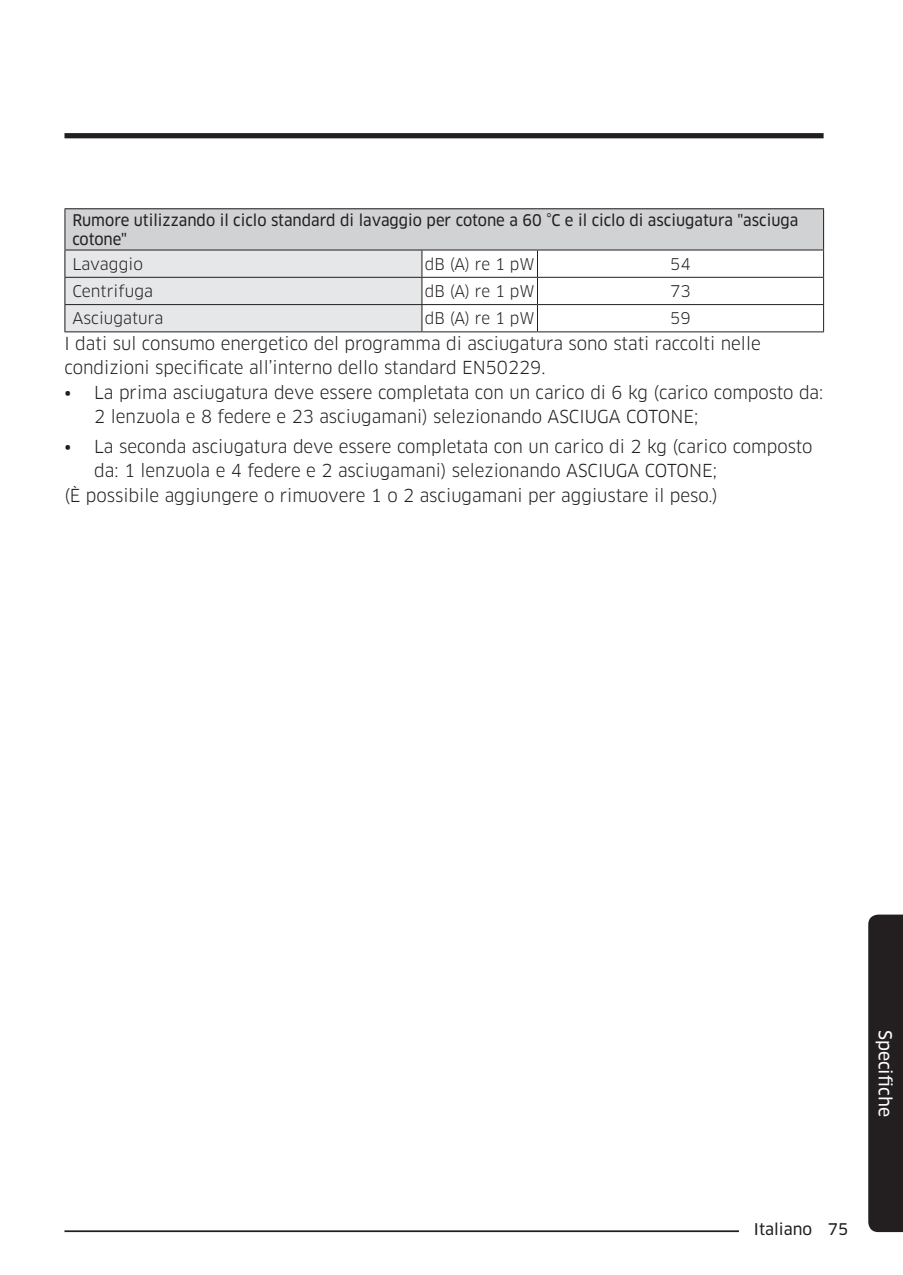
<style>
.page{position:relative;width:903px;height:1275px;background:#fff}
.page>*{position:absolute;margin:0;border:0;box-sizing:border-box;transform-origin:0 0}
.t1{font:17.5px/24.5px "Samsung Clan Pro";color:#231f20}
.t2{font:17.5px "Samsung Clan Pro News";color:#fff}
.t3{font:15.75px/18.9px "Samsung Clan Pro News";color:#231f20;scale:.95 1}
.t4{font:15.75px "Samsung Clan Pro";color:#231f20}
.t5{font:15.75px "Samsung Clan Pro News";color:#231f20}
.s1{font-family:"Samsung Clan Pro News"}
</style>
<div class="page">
<hr style="left:64px;top:1230px;width:759px;height:2px;background:#231f20">
<div style="left:739px;top:1220px;width:109px;height:18px;background:#fff"></div>
<div style="left:868px;top:915px;width:35px;height:317px;background:#231f20"></div>
<div style="left:64px;top:133px;width:759px;height:5px;background:#231f20"></div>
<div style="left:65px;top:209px;width:758px;height:41px;background:#d1d2d4"></div>
<div style="left:65px;top:250px;width:357px;height:27px;background:#e6e7e9"></div>
<div style="left:65px;top:277px;width:357px;height:28px;background:#e6e7e9"></div>
<div style="left:65px;top:305px;width:357px;height:27px;background:#e6e7e9"></div>
<hr style="left:64px;top:209px;width:1px;height:41px;background:#231f20">
<svg style="left:64px;top:251px;width:1px;height:80px"></svg>
<svg style="left:421px;top:251px;width:1px;height:80px"></svg>
<hr style="left:64px;top:208px;width:358px;height:1px;background:#231f20">
<hr style="left:422px;top:208px;width:115px;height:1px;background:#231f20">
<hr style="left:537px;top:208px;width:287px;height:1px;background:#231f20">
<hr style="left:64px;top:250px;width:358px;height:1px;background:#231f20">
<hr style="left:64px;top:277px;width:358px;height:1px;background:#231f20">
<hr style="left:64px;top:304px;width:358px;height:1px;background:#231f20">
<hr style="left:64px;top:331px;width:358px;height:1px;background:#231f20">
<hr style="left:823px;top:209px;width:1px;height:41px;background:#231f20">
<hr style="left:422px;top:250px;width:115px;height:1px;background:#231f20">
<hr style="left:422px;top:277px;width:115px;height:1px;background:#231f20">
<hr style="left:422px;top:304px;width:115px;height:1px;background:#231f20">
<svg style="left:537px;top:250px;width:287px;height:81px"></svg>
<hr style="left:422px;top:331px;width:115px;height:1px;background:#231f20">
<hr style="left:537px;top:331px;width:287px;height:1px;background:#231f20">
<p class="t3" style="left:72px;top:211px;width:766px">Rumore utilizzando il ciclo standard di lavaggio per cotone a 60 °C e il ciclo di asciugatura "asciuga cotone"</p>
<p class="t4" style="left:72px;top:255px;width:72px">Lavaggio</p>
<p class="t4" style="left:425px;top:255px;width:111px">dB (A) re 1 pW</p>
<p class="t4" style="left:670px;top:255px;width:22px">54</p>
<p class="t4" style="left:72px;top:282px;width:82px">Centrifuga</p>
<p class="t4" style="left:425px;top:282px;width:111px">dB (A) re 1 pW</p>
<p class="t4" style="left:670px;top:282px;width:22px">73</p>
<p class="t4" style="left:72px;top:309px;width:92px">Asciugatura</p>
<p class="t4" style="left:425px;top:309px;width:111px">dB (A) re 1 pW</p>
<p class="t4" style="left:670px;top:309px;width:22px">59</p>
<p class="t1" style="left:64px;top:331px;width:698px">I dati sul consumo energetico del programma di asciugatura sono stati raccolti nelle condizioni specificate all’interno dello standard EN50229.</p>
<p class="t1" style="left:94px;top:380px;width:731px;text-indent:-30px"><span class="s1">•</span> La prima asciugatura deve essere completata con un carico di 6 kg (carico composto da:<br>2 lenzuola e 8 federe e 23 asciugamani) selezionando ASCIUGA COTONE;</p>
<p class="t1" style="left:64px;top:434px;width:749px"><span class="s1">•</span> La seconda asciugatura deve essere completata con un carico di 2 kg (carico composto</p>
<p class="t1" style="left:94px;top:459px;width:624px">da: 1 lenzuola e 4 federe e 2 asciugamani) selezionando ASCIUGA COTONE;</p>
<p class="t1" style="left:64px;top:483px;width:655px">(È possibile aggiungere o rimuovere 1 o 2 asciugamani per aggiustare il peso.)</p>
<p class="t2" style="left:895px;top:1030px;width:87px;rotate:90deg">Specifich</p>
<p class="t5" style="left:754px;top:1220px;width:96px">Italiano 75</p>
</div>
